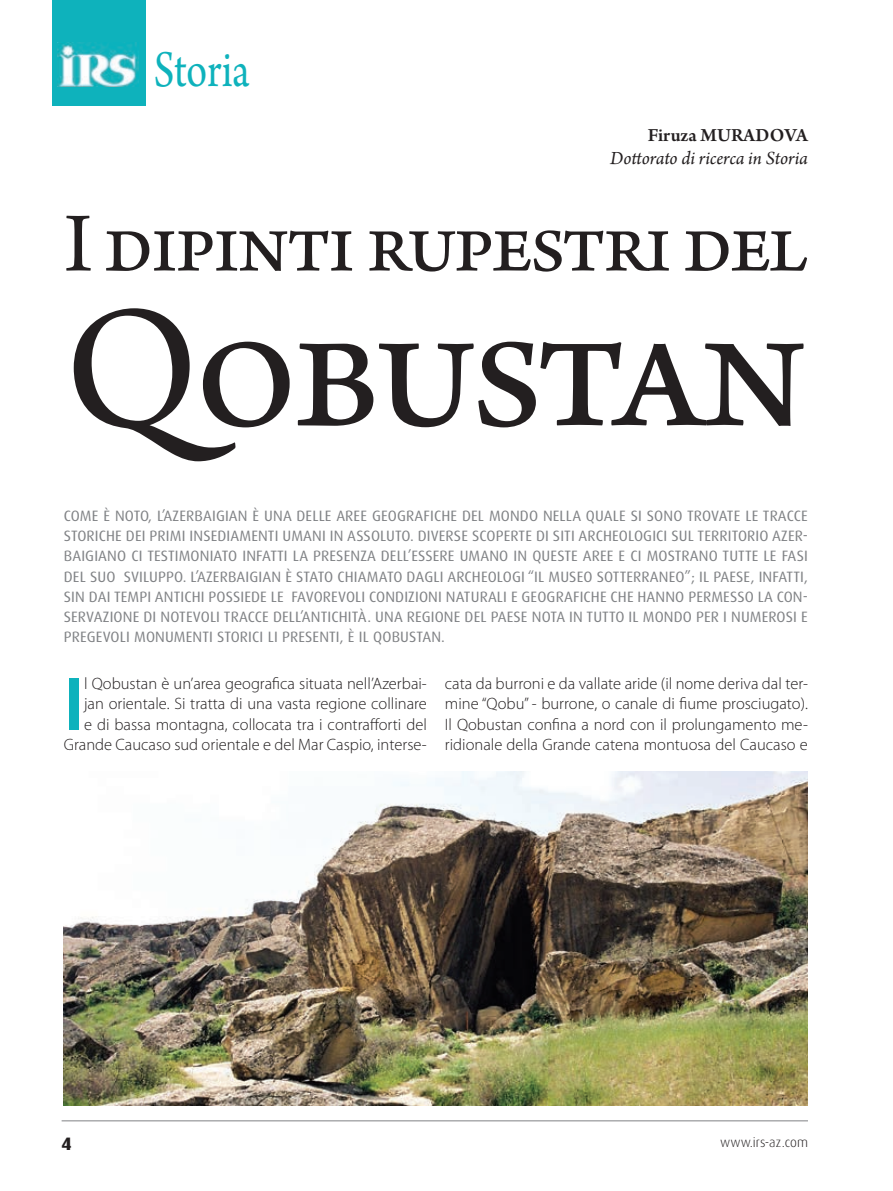
<style>
.page{position:relative;width:893px;height:1191px;background:#fff}
.page>*{position:absolute;margin:0;border:0;box-sizing:border-box;transform-origin:0 0}
.t1{font:184.05px "Arno Pro";letter-spacing:-.03em;color:#231f20}
.t2{font:88.5px "Arno Pro";letter-spacing:-.03em;color:#231f20}
.t3{font:600 77.1px "Myriad Pro";color:#0eb2bc}
.t4{font:54.15px "Arno Pro";color:#0eb2bc;scale:.8 1}
.t5{font:italic 19.5px "Arno Pro";letter-spacing:-.005em;color:#231f20}
.t6{font:600 19.5px "Arno Pro";color:#231f20}
.t7{font:800 18px "Dax Pro";color:#231f20}
.t8{font:300 16.5px/20.4px "Myriad Pro";color:#231f20;text-align:right}
.t9{font:15px/20.2px "Dax Pro";letter-spacing:.01em;color:#808285;text-align:justify}
.t10{font:300 13.5px "Dax Pro";color:#231f20}
</style>
<div class="page">
<hr style="left:62px;top:1120px;width:746px;height:1px;background:#808285">
<div style="left:52px;top:0;width:94px;height:106px;background:#0eb2bc"></div>
<img style="left:58px;top:42px;width:81px;height:44px">
<img style="left:64px;top:771px;width:744px;height:334px">
<h3 class="t4" style="left:154px;top:49px;width:122px">Storia</h3>
<h3 class="t6" style="left:648px;top:123px;width:161px">Firuza MURADOVA</h3>
<h3 class="t5" style="left:610px;top:146px;width:199px">Dottorato di ricerca in Storia</h3>
<h2 class="t2" style="left:64px;top:210px;width:745px">I dipinti rupestri del</h2>
<h1 class="t1" style="left:64px;top:299px;width:746px">Qobustan</h1>
<p class="t9" style="left:64px;top:506px;width:746px">COME È NOTO, L’AZERBAIGIAN È UNA DELLE AREE GEOGRAFICHE DEL MONDO NELLA QUALE SI SONO TROVATE LE TRACCE STORICHE DEI PRIMI INSEDIAMENTI UMANI IN ASSOLUTO. DIV ERSE SCOPERTE DI SITI ARCHEOLOGICI SUL TERRITORIO AZER-BAIGIANO CI TESTIMONIATO INFATTI LA PRESENZA DELL’ESSERE UMANO IN QUESTE AREE E CI MOSTRANO TUTTE LE FASI DEL SUO SVILUPPO. L’A ZERBAIGIAN È STATO CHIAMATO DAGLI ARCHEOLOGI “IL MUSEO SOTTERRANEO”; IL PAESE, INFATTI, SIN DAI TEMPI ANTICHI POSSIEDE LE FAVOREVOLI CONDIZIONI NATURALI E GEOGRAFICHE CHE HANNO PERMESSO LA CON-SERVAZIONE DI NOTEVOLI TRACCE DELL’ANTICHITÀ. UNA RE GIONE DEL PAESE NOTA IN TUTTO IL MONDO PER I NUMEROSI E PREGEVOLI MONUMENTI STORICI LI PRESENTI, È IL QOBUSTAN.</p>
<p class="t8" style="left:64px;top:674px;width:365px">l Qobus tan è un’area geografica situata nell’Azerbai&shy;jan orientale. Si tratta d i una vasta regione collinare<br>e di bassa montagna, collocata tra i contrafforti del Grande Caucaso sud orientale e del Mar Caspio, interse-</p>
<p class="t8" style="left:445px;top:674px;width:365px;text-align:justify">cata da burroni e da vallate aride (il nome deriva dal ter&shy;mine “Qobu” - burrone, o canale di fiume prosciugato).<br>Il Qobustan confina a nord con il prolungamento me&shy;ridionale della Grande catena montuosa del Caucaso e</p>
<h3 class="t3" style="left:64px;top:674px;width:22px">I</h3>
<p class="t7" style="left:62px;top:1135px;width:12px">4</p>
<p class="t10" style="left:720px;top:1135px;width:89px">www.irs-az.com</p>
</div>
